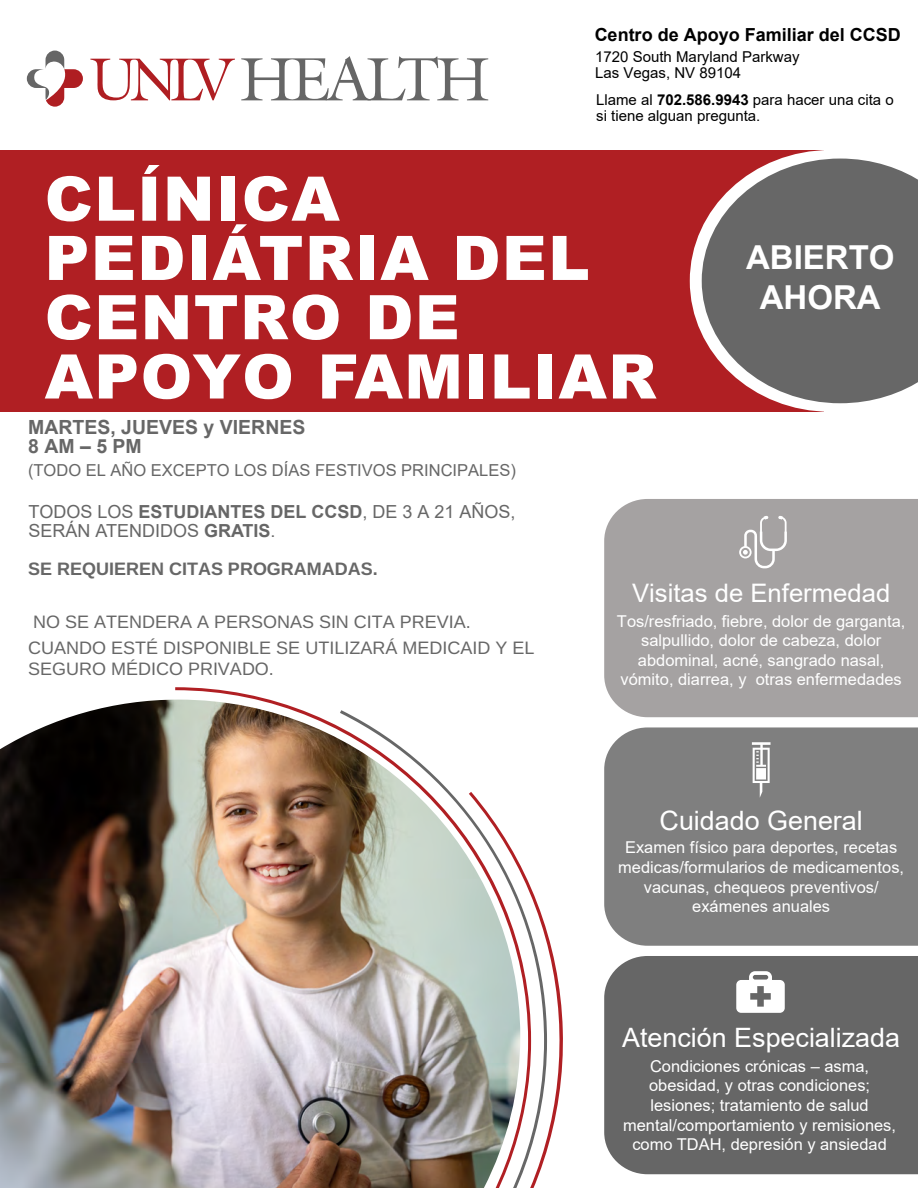
<style>
.page{position:relative;width:918px;height:1188px;background:#fff}
.page>*{position:absolute;margin:0;border:0;box-sizing:border-box;transform-origin:0 0}
.t1{font:900 61.5px/59.2px "Arial";letter-spacing:.025em;color:#fff}
.t2{font:700 33px/39.8px "Arial";color:#fff;text-align:center}
.t3{font:26.7px "Arial";color:#fff}
.t4{font:25.5px "Arial";color:#fff}
.t5{font:700 19.5px/19.5px "Arial";color:#676767}
.t6{font:18px/26.4px "Arimo";color:#676767}
.t7{font:18px/19px "Arial";color:#676767}
.t8{font:700 18px "Arimo";color:#676767}
.t9{font:700 18px "Arial";color:#000}
.t10{font:16.5px "Arial";color:#676767}
.t11{font:16.35px/19.6px "Arial";color:#fff;text-align:center}
.t12{font:15px/16.5px "Arial";color:#000}
.s1{font-weight:700}
</style>
<div class="page">
<div style="left:0;top:150px;width:824px;height:262px;background:#b01f23"></div>
<div style="left:604px;top:956px;width:314px;height:218px;background:#666"></div>
<div style="left:604px;top:727px;width:314px;height:219px;background:#7f7f7f"></div>
<div style="left:604px;top:499px;width:314px;height:218px;background:#a5a2a2"></div>
<svg style="left:520px;top:865px;width:43px;height:323px"></svg>
<svg style="left:690px;top:150px;width:160px;height:262px"></svg>
<svg style="left:702px;top:159px;width:216px;height:244px;background:#786d6e"></svg>
<svg style="left:241px;top:56px;width:247px;height:44px"></svg>
<svg style="left:27px;top:51px;width:56px;height:56px"></svg>
<svg style="left:90px;top:59px;width:145px;height:41px"></svg>
<img style="left:0;top:700px;width:520px;height:488px">
<svg style="left:739px;top:516px;width:48px;height:52px;background:#b7b4b4"></svg>
<svg style="left:736px;top:971px;width:49px;height:42px"></svg>
<svg style="left:752px;top:742px;width:19px;height:56px"></svg>
<p class="t9" style="left:595px;top:22px;width:308px">Centro de Apoyo Familiar del CCSD</p>
<p class="t12" style="left:595px;top:48px;width:206px">1720 South Maryland Parkway<br>Las Vegas, NV 89104</p>
<p class="t12" style="left:596px;top:91px;width:299px">Llame al <span class="s1">702.586.9943</span> para hacer una cita o si tiene alguan pregunta.</p>
<h1 class="t1" style="left:45px;top:167px;width:613px">CLÍNICA<br>PEDIÁTRIA DEL<br>CENTRO DE<br>APOYO FAMILIAR</h1>
<h2 class="t2" style="left:746px;top:238px;width:150px">ABIERTO<br>AHORA</h2>
<p class="t5" style="left:28px;top:417px;width:279px">MARTES, JUEVES y VIERNES<br>8AM–5PM</p>
<p class="t10" style="left:28px;top:458px;width:489px">(TODO EL AÑO EXCEPTO LOS DÍAS FESTIVOS PRINCIPALES)</p>
<p class="t7" style="left:29px;top:502px;width:489px">TODOS LOS <span class="s1">ESTUDIANTES DEL CCSD</span>, DE 3 A 21 AÑOS,<br>SERÁN ATENDIDOS <span class="s1">GRATIS</span>.</p>
<p class="t8" style="left:28px;top:559px;width:351px">SE REQUIEREN CITAS PROGRAMADAS.</p>
<p class="t6" style="left:28px;top:608px;width:508px">NO SE ATENDERA A PERSONAS SIN CITA PREVIA.<br>CUANDO ESTÉ DISPONIBLE SE UTILIZARÁ MEDICAID Y EL</p>
<p class="t6" style="left:28px;top:655px;width:247px">SEGURO MÉDICO PRIVADO.</p>
<h3 class="t4" style="left:632px;top:576px;width:260px">Visitas de Enfermedad</h3>
<p class="t11" style="left:617px;top:611px;width:290px">Tos/resfriado, fiebre, dolor de garganta, salpullido, dolor de cabeza, dolor abdominal, acné, sangrado nasal, vómito, diarrea, y otras enfermedades</p>
<h3 class="t3" style="left:660px;top:802px;width:205px">Cuidado General</h3>
<p class="t11" style="left:618px;top:838px;width:287px">Examen físico para deportes, recetas medicas/formularios de medicamentos, vacunas, chequeos preventivos/ exámenes anuales</p>
<h3 class="t3" style="left:622px;top:1019px;width:279px">Atención Especializada</h3>
<p class="t11" style="left:623px;top:1056px;width:274px">Condiciones crónicas – asma, obesidad, y otras condiciones; lesiones; tratamiento de salud mental/comportamiento y remisiones, como TDAH, depresión y ansiedad</p>
</div>
